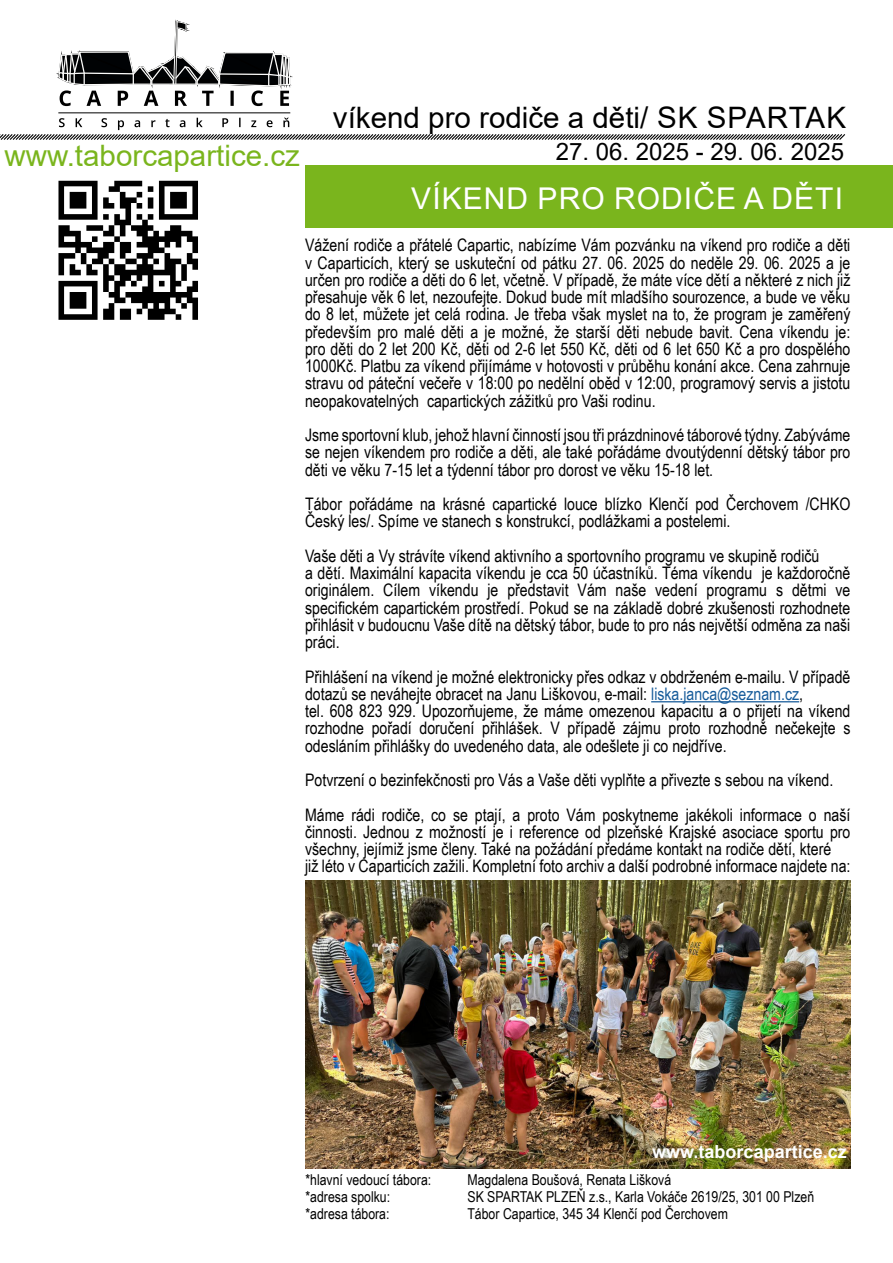
<style>
.page{position:relative;width:893px;height:1263px;background:#fff}
.page>*{position:absolute;margin:0;border:0;box-sizing:border-box;transform-origin:0 0}
.t1{font:30px "Arial";letter-spacing:.035em;color:#fff}
.t2{font:29.55px "Arial";color:#000}
.t3{font:29.55px "Arial";color:#7ab51d}
.t4{font:24px "Arial";color:#000}
.t5{font:700 18px "Arial";color:#fff}
.t6{font:17.25px/17.2px "Arial Narrow";color:#000}
.t7{font:15px "Arial Narrow";color:#000}
.s1{color:#165b9a}
</style>
<div class="page">
<div style="left:305px;top:166px;width:588px;height:62px;background:#7ab51d"></div>
<svg style="left:0;top:118px;width:846px;height:22px"></svg>
<hr style="left:58px;top:112px;width:232px;height:1px;background:#000">
<svg style="left:58px;top:20px;width:232px;height:86px"></svg>
<img style="left:58px;top:180px;width:140px;height:140px">
<hr style="left:651px;top:701px;width:148px;height:1px;background:#165b9a">
<img style="left:305px;top:881px;width:546px;height:288px">
<h2 class="t2" style="left:333px;top:97px;width:515px">víkend pro rodiče a děti/ SK SPARTAK</h2>
<h2 class="t3" style="left:4px;top:135px;width:297px">www.taborcapartice.cz</h2>
<h3 class="t4" style="left:556px;top:135px;width:290px">27. 06. 2025 - 29. 06. 2025</h3>
<h1 class="t1" style="left:411px;top:178px;width:433px">VÍKEND PRO RODIČE A DĚTI</h1>
<p class="t6" style="left:305px;top:236px;width:547px;text-align:justify">Vážení rodiče a přátelé Capartic, nabízíme Vám pozvánku na víkend pro rodiče a děti v Caparticích, který se uskuteční od pátku 27. 06. 2025 do neděle 29. 06. 2025 a je určen pro rodiče a děti do 6 let, včetně. V případě, že máte více dětí a některé z nich již přesahuje věk 6 let, nezoufejte. Dokud bude mít mladšího sourozence, a bude ve věku do 8 let, můžete jet celá rodina. Je třeba však myslet na to, že program je zaměřený především pro malé děti a je možné, že starší děti nebude bavit. Cena víkendu je: pro děti do 2 let 200 Kč, děti od 2-6 let 550 Kč, děti od 6 let 650 Kč a pro dospělého 1000Kč. Platbu za víkend přijímáme v hotovosti v průběhu konání akce. Cena zahrnuje stravu od páteční večeře v 18:00 po nedělní oběd v 12:00, programový servis a jistotu neopakovatelných capartických zážitků pro Vaši rodinu.</p>
<p class="t6" style="left:305px;top:426px;width:547px;text-align:justify">Jsme sportovní klub, jehož hlavní činností jsou tři prázdninové táborové týdny. Zabýváme se nejen víkendem pro rodiče a děti, ale také pořádáme dvoutýdenní dětský tábor pro děti ve věku 7-15 let a týdenní tábor pro dorost ve věku 15-18 let.</p>
<p class="t6" style="left:305px;top:495px;width:547px">Tábor pořádáme na krásné capartické louce blízko Klenčí pod Čerchovem /CHKO<br>Český les/. Spíme ve stanech s konstrukcí, podlážkami a postelemi.</p>
<p class="t6" style="left:305px;top:547px;width:547px">Vaše děti a Vy strávíte víkend aktivního a sportovního programu ve skupině rodičů<br>a dětí. Maximální kapacita víkendu je cca 50 účastníků. Téma víkendu je každoročně originálem. Cílem víkendu je představit Vám naše vedení programu s dětmi ve specifickém capartickém prostředí. Pokud se na základě dobré zkušenosti rozhodnete přihlásit v budoucnu Vaše dítě na dětský tábor, bude to pro nás největší odměna za naši práci.</p>
<p class="t6" style="left:305px;top:667px;width:547px">Přihlášení na víkend je možné elektronicky přes odkaz v obdrženém e-mailu. V případě dotazů se neváhejte obracet na Janu Liškovou, e-mail: <span class="s1">liska.janca@seznam.cz</span>,<br>tel. 608 823 929. Upozorňujeme, že máme omezenou kapacitu a o přijetí na víkend rozhodne pořadí doručení přihlášek. V případě zájmu proto rozhodně nečekejte s odesláním přihlášky do uvedeného data, ale odešlete ji co nejdříve.</p>
<p class="t6" style="left:305px;top:762px;width:547px;line-height:34.5px">Potvrzení o bezinfekčnosti pro Vás a Vaše děti vyplňte a přivezte s sebou na víkend.<br>Máme rádi rodiče, co se ptají, a proto Vám poskytneme jakékoli informace o naší</p>
<p class="t6" style="left:305px;top:823px;width:547px">činnosti. Jednou z možností je i reference od plzeňské Krajské asociace sportu pro všechny, jejímiž jsme členy. Také na požádání předáme kontakt na rodiče dětí, které<br>již léto v Caparticích zažili. Kompletní foto archiv a další podrobné informace najdete na:</p>
<p class="t5" style="left:652px;top:1139px;width:196px">www.taborcapartice.cz</p>
<p class="t7" style="left:305px;top:1168px;width:127px">*hlavní vedoucí tábora:</p>
<p class="t7" style="left:467px;top:1168px;width:205px">Magdalena Boušová, Renata Lišková</p>
<p class="t7" style="left:305px;top:1186px;width:86px">*adresa spolku:</p>
<p class="t7" style="left:467px;top:1186px;width:348px">SK SPARTAK PLZEŇ z.s., Karla Vokáče 2619/25, 301 00 Plzeň</p>
<p class="t7" style="left:305px;top:1203px;width:86px">*adresa tábora:</p>
<p class="t7" style="left:467px;top:1203px;width:262px">Tábor Capartice, 345 34 Klenčí pod Čerchovem</p>
</div>
